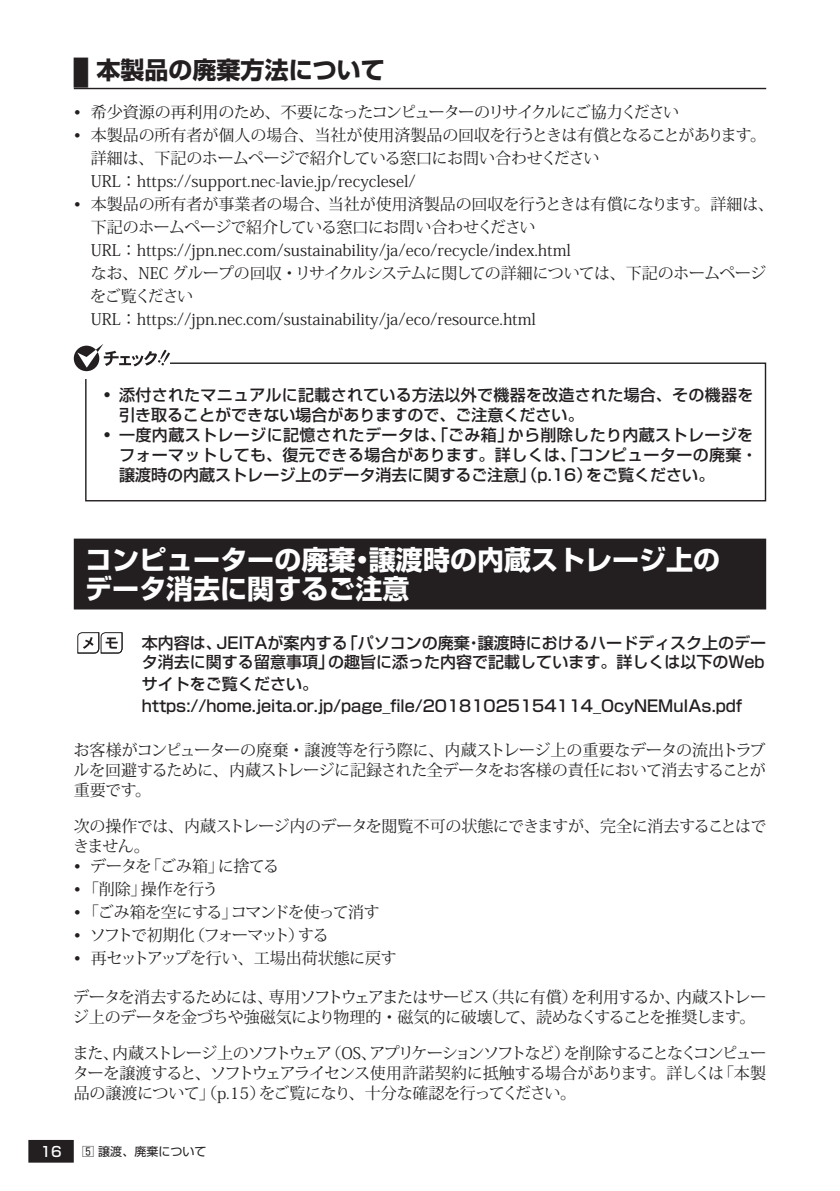
<style>
.page{position:relative;width:840px;height:1191px;background:#fff}
.page>*{position:absolute;margin:0;border:0;box-sizing:border-box;transform-origin:0 0}
.t1{font:700 27px/29px "Shin Go Pro";color:#fff}
.t2{font:700 24px "Shin Go Pro";color:#231f20}
.t3{font:16px/23px "Koz Min Pro";letter-spacing:-.01em;color:#231f20}
.t4{font:500 16px/20px "Shin Go Pro";color:#231f20}
.t5{font:500 16px/20px "Shin Go Pro";letter-spacing:.02em;color:#231f20}
.t6{font:16px/20px "Koz Min Pro";letter-spacing:-.04em;color:#231f20}
.t7{font:16px/20px "Koz Min Pro";letter-spacing:-.03em;color:#231f20}
.t8{font:16px "Koz Min Pro";letter-spacing:-.065em;color:#231f20}
.t9{font:16px "Koz Min Pro";letter-spacing:-.045em;color:#231f20}
.t10{font:16px "Koz Min Pro";letter-spacing:-.105em;color:#231f20}
.t11{font:500 14px "Shin Go Pro";color:#fff}
.t12{font:12px "Shin Go Pro";color:#231f20}
.s1{font-size:30px}
</style>
<div class="page">
<div style="left:28px;top:1140px;width:46px;height:22px;background:#231f20"></div>
<hr style="left:74px;top:88px;width:691px;height:1px;background:#231f20">
<div style="left:74px;top:538px;width:691px;height:71px;background:#231f20"></div>
<div style="left:85px;top:362px;width:680px;height:139px;border:1px solid #231f20"></div>
<div style="left:74px;top:351px;width:96px;height:27px;background:#fff"></div>
<svg style="left:74px;top:344px;width:96px;height:27px"></svg>
<svg style="left:77px;top:632px;width:46px;height:22px"></svg>
<h2 class="t2" style="left:74px;top:51px;width:312px"><span class="s1">█</span> 本製品の廃棄方法について</h2>
<p class="t8" style="left:74px;top:101px;width:606px">• 希少資源の再利用のため、不要になったコンピューターのリサイクルにご協力ください</p>
<p class="t3" style="left:91px;top:123px;width:676px;text-indent:-17px">• 本製品の所有者が個人の場合、当社が使用済製品の回収を行うときは有償となることがあります。詳細は、下記のホームページで紹介している窓口にお問い合わせください<br>URL：https://support.nec-lavie.jp/recyclesel/</p>
<p class="t3" style="left:90px;top:192px;width:684px;text-indent:-17px">• 本製品の所有者が事業者の場合、当社が使用済製品の回収を行うときは有償になります。詳細は、下記のホームページで紹介している窓口にお問い合わせください<br>URL：https://jpn.nec.com/sustainability/ja/eco/recycle/index.html<br>なお、NEC グループの回収・リサイクルシステムに関しての詳細については、下記のホームページをご覧ください<br>URL：https://jpn.nec.com/sustainability/ja/eco/resource.html</p>
<p class="t4" style="left:119px;top:382px;width:635px;text-indent:-16px">• 添付されたマニュアルに記載されている方法以外で機器を改造された場合、その機器を引き取ることができない場合がありますので、ご注意ください。</p>
<p class="t5" style="left:119px;top:422px;width:639px;text-indent:-16px">• 一度内蔵ストレージに記憶されたデータは、「ごみ箱」から削除したり内蔵ストレージをフォーマットしても、復元できる場合があります。詳しくは、「コンピューターの廃棄・譲渡時の内蔵ストレージ上のデータ消去に関するご注意」（p.16）をご覧ください。</p>
<h1 class="t1" style="left:85px;top:542px;width:636px">コンピューターの廃棄・譲渡時の内蔵ストレージ上のデータ消去に関するご注意</h1>
<p class="t4" style="left:142px;top:632px;width:625px;line-height:19px">本内容は、JEITAが案内する「パソコンの廃棄・譲渡時におけるハードディスク上のデータ消去に関する留意事項」の趣旨に添った内容で記載しています。詳しくは以下のWeb</p>
<p class="t4" style="left:142px;top:671px;width:601px;line-height:22px">サイトをご覧ください。https://home.jeita.or.jp/page_file/20181025154114_OcyNEMuIAs.pdf</p>
<p class="t3" style="left:73px;top:739px;width:693px;line-height:20px;text-align:justify">お客様がコンピューターの廃棄・譲渡等を行う際に、内蔵ストレージ上の重要なデータの流出トラブルを回避するために、内蔵ストレージに記録された全データをお客様の責任において消去することが重要です。</p>
<p class="t7" style="left:73px;top:815px;width:694px">次の操作では、内蔵ストレージ内のデータを閲覧不可の状態にできますが、完全に消去することはできません。</p>
<p class="t6" style="left:74px;top:855px;width:207px">• データを「ごみ箱」に捨てる</p>
<p class="t3" style="left:74px;top:877px;width:146px">• 「削除」操作を行う</p>
<p class="t9" style="left:74px;top:900px;width:307px">• 「ごみ箱を空にする」コマンドを使って消す</p>
<p class="t10" style="left:74px;top:923px;width:256px">• ソフトで初期化（フォーマット）する</p>
<p class="t3" style="left:74px;top:946px;width:324px">• 再セットアップを行い、工場出荷状態に戻す</p>
<p class="t6" style="left:73px;top:986px;width:694px">データを消去するためには、専用ソフトウェアまたはサービス（共に有償）を利用するか、内蔵ストレージ上のデータを金づちや強磁気により物理的・磁気的に破壊して、読めなくすることを推奨します。</p>
<p class="t3" style="left:73px;top:1042px;width:694px;line-height:20px;text-align:justify">また、内蔵ストレージ上のソフトウェア（OS、アプリケーションソフトなど）を削除することなくコンピューターを譲渡すると、ソフトウェアライセンス使用許諾契約に抵触する場合があります。詳しくは「本製品の譲渡について」（p.15）をご覧になり、十分な確認を行ってください。</p>
<p class="t11" style="left:40px;top:1140px;width:23px">16</p>
<p class="t12" style="left:82px;top:1141px;width:125px">5 譲渡、廃棄について</p>
</div>
